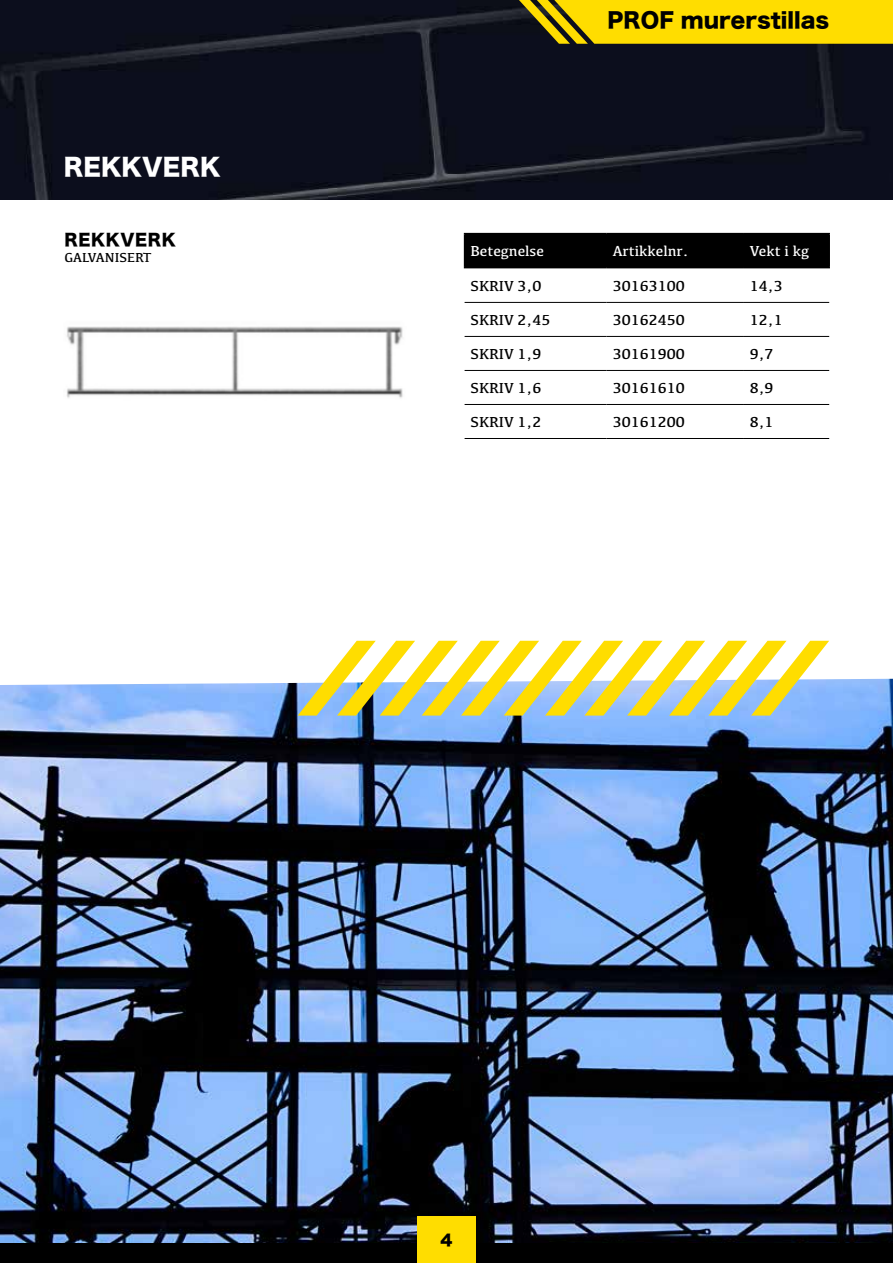
<style>
.page{position:relative;width:893px;height:1263px;background:#fff}
.page>*{position:absolute;margin:0;border:0;box-sizing:border-box;transform-origin:0 0}
.t1{font:24px "Hira Kaku Std N W8";color:#fff}
.t2{font:21px "Hira Kaku Std N W8";color:#000}
.t3{font:16.5px "Hira Kaku Std N W8";letter-spacing:.03em;color:#000}
.t4{font:15.45px "Hira Kaku Std N W8";color:#000}
.t5{font:15px "Kefa";color:#000}
.t6{font:15px "Kefa";color:#fff}
.t7{font:13.5px "Kefa";color:#000}
</style>
<div class="page">
<img style="left:0;top:0;width:893px;height:200px">
<img style="left:0;top:679px;width:893px;height:565px">
<svg style="left:298px;top:641px;width:531px;height:74px"></svg>
<div style="left:0;top:1244px;width:893px;height:19px;background:#000"></div>
<div style="left:417px;top:1216px;width:59px;height:47px;background:#fd0"></div>
<svg style="left:519px;top:0;width:374px;height:44px;background:#e8c902"></svg>
<div style="left:465px;top:234px;width:363px;height:33px;background:#000"></div>
<hr style="left:464px;top:233px;width:143px;height:1px;background:#000">
<hr style="left:464px;top:234px;width:1px;height:33px;background:#000">
<hr style="left:607px;top:233px;width:137px;height:1px;background:#000">
<hr style="left:606px;top:234px;width:1px;height:33px;background:#000">
<hr style="left:744px;top:233px;width:86px;height:1px;background:#000">
<hr style="left:743px;top:234px;width:2px;height:33px;background:#000">
<hr style="left:828px;top:234px;width:2px;height:33px;background:#000">
<hr style="left:464px;top:267px;width:143px;height:1px;background:#000">
<hr style="left:607px;top:267px;width:137px;height:1px;background:#000">
<hr style="left:744px;top:267px;width:86px;height:1px;background:#000">
<hr style="left:465px;top:302px;width:142px;height:1px;background:#000">
<hr style="left:607px;top:302px;width:137px;height:1px;background:#000">
<hr style="left:744px;top:302px;width:85px;height:1px;background:#000">
<hr style="left:465px;top:336px;width:142px;height:1px;background:#000">
<hr style="left:607px;top:336px;width:137px;height:1px;background:#000">
<hr style="left:744px;top:336px;width:85px;height:1px;background:#000">
<hr style="left:465px;top:370px;width:142px;height:1px;background:#000">
<hr style="left:607px;top:370px;width:137px;height:1px;background:#000">
<hr style="left:744px;top:370px;width:85px;height:1px;background:#000">
<hr style="left:465px;top:404px;width:142px;height:1px;background:#000">
<hr style="left:607px;top:404px;width:137px;height:1px;background:#000">
<hr style="left:744px;top:404px;width:85px;height:1px;background:#000">
<hr style="left:465px;top:438px;width:142px;height:1px;background:#000">
<hr style="left:607px;top:438px;width:137px;height:1px;background:#000">
<hr style="left:744px;top:438px;width:85px;height:1px;background:#000">
<img style="left:66px;top:326px;width:337px;height:72px">
<h1 class="t1" style="left:64px;top:153px;width:158px">REKKVERK</h1>
<h2 class="t2" style="left:608px;top:9px;width:223px">PROF murerstillas</h2>
<p class="t3" style="left:65px;top:231px;width:113px">REKKVERK</p>
<p class="t7" style="left:65px;top:250px;width:88px">GALVANISERT</p>
<p class="t6" style="left:471px;top:242px;width:75px">Betegnelse</p>
<p class="t6" style="left:613px;top:242px;width:77px">Artikkelnr.</p>
<p class="t6" style="left:750px;top:242px;width:61px">Vekt i kg</p>
<p class="t5" style="left:471px;top:277px;width:72px">SKRIV 3,0</p>
<p class="t5" style="left:613px;top:277px;width:74px">30163100</p>
<p class="t5" style="left:750px;top:277px;width:34px">14,3</p>
<p class="t5" style="left:471px;top:311px;width:81px">SKRIV 2,45</p>
<p class="t5" style="left:613px;top:311px;width:74px">30162450</p>
<p class="t5" style="left:750px;top:311px;width:34px">12,1</p>
<p class="t5" style="left:471px;top:345px;width:72px">SKRIV 1,9</p>
<p class="t5" style="left:613px;top:345px;width:74px">30161900</p>
<p class="t5" style="left:750px;top:345px;width:25px">9,7</p>
<p class="t5" style="left:471px;top:379px;width:72px">SKRIV 1,6</p>
<p class="t5" style="left:613px;top:379px;width:74px">30161610</p>
<p class="t5" style="left:750px;top:379px;width:25px">8,9</p>
<p class="t5" style="left:471px;top:413px;width:72px">SKRIV 1,2</p>
<p class="t5" style="left:613px;top:413px;width:74px">30161200</p>
<p class="t5" style="left:750px;top:413px;width:25px">8,1</p>
<p class="t4" style="left:440px;top:1232px;width:13px">4</p>
</div>
